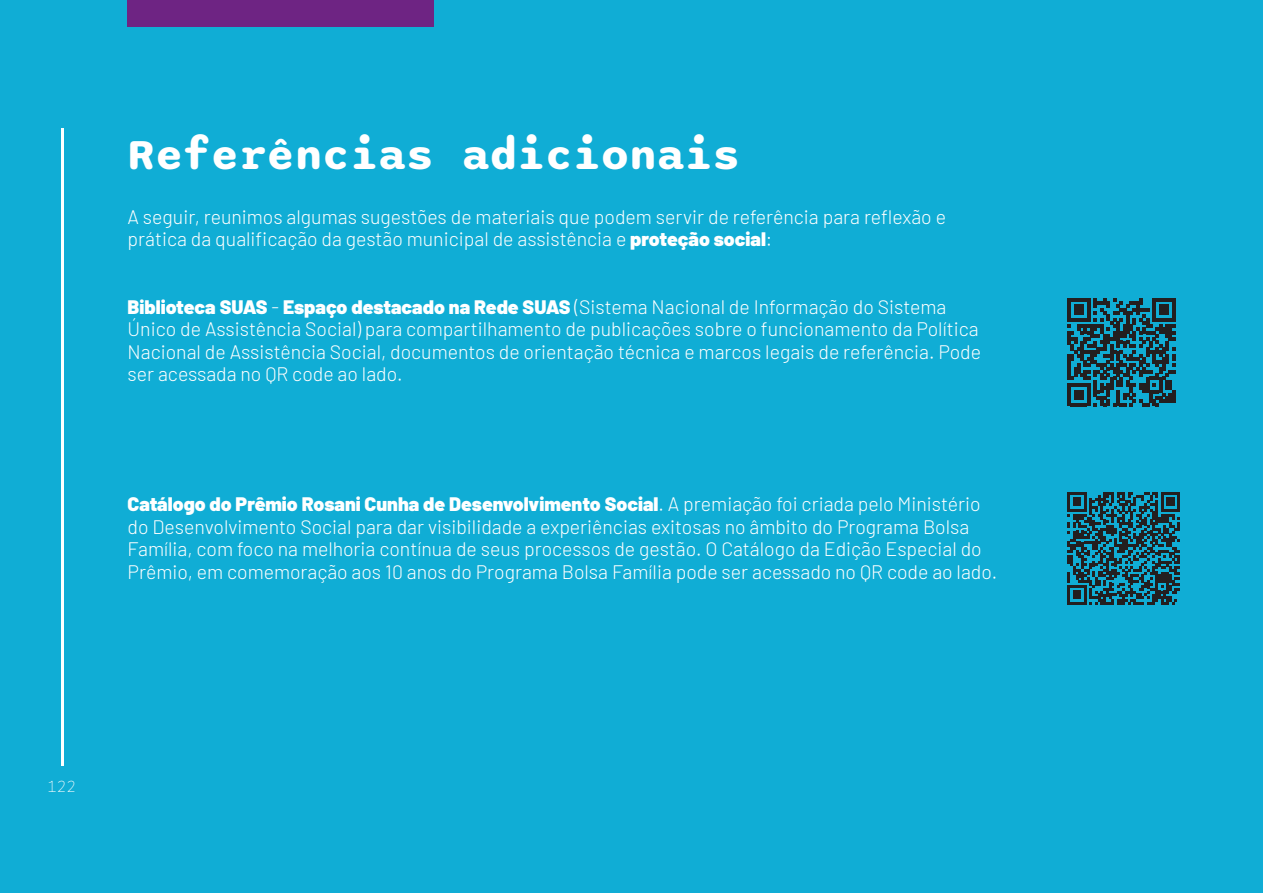
<style>
.page{position:relative;width:1263px;height:893px;background:#10add5}
.page>*{position:absolute;margin:0;border:0;box-sizing:border-box;transform-origin:0 0}
.t1{font:200 45px "Sono";color:#fff}
.t2{font:300 19.5px/22.5px "Barlow";color:#fff}
.t3{font:200 18px "Sono";color:#fff}
.s1{font-weight:900}
</style>
<div class="page">
<hr style="left:62px;top:128px;width:2px;height:637px;background:#fff">
<div style="left:128px;top:0;width:306px;height:27px;background:#6e2483"></div>
<svg style="left:1067px;top:492px;width:113px;height:113px"></svg>
<svg style="left:1067px;top:298px;width:108px;height:108px"></svg>
<h1 class="t1" style="left:128px;top:125px;width:614px">Referências adicionais</h1>
<p class="t2" style="left:128px;top:204px;width:820px">A seguir, reunimos algumas sugestões de materiais que podem servir de referência para reflexão e prática da qualificação da gestão municipal de assistência e <span class="s1">proteção social</span>:</p>
<p class="t2" style="left:128px;top:294px;width:855px"><span class="s1">Biblioteca SUAS</span> - <span class="s1">Espaço destacado na Rede SUAS</span> (Sistema Nacional de Informação do Sistema Único de Assistência Social) para compartilhamento de publicações sobre o funcionamento da Política Nacional de Assistência Social, documentos de orientação técnica e marcos legais de referência. Pode ser acessada no QR code ao lado.</p>
<p class="t2" style="left:128px;top:492px;width:871px"><span class="s1">Catálogo do Prêmio Rosani Cunha de Desenvolvimento Social</span>. A premiação foi criada pelo Ministério do Desenvolvimento Social para dar visibilidade a experiências exitosas no âmbito do Programa Bolsa Família, com foco na melhoria contínua de seus processos de gestão. O Catálogo da Edição Especial do Prêmio, em comemoração aos 10 anos do Programa Bolsa Família pode ser acessado no QR code ao lado.</p>
<p class="t3" style="left:46px;top:774px;width:32px">122</p>
</div>
